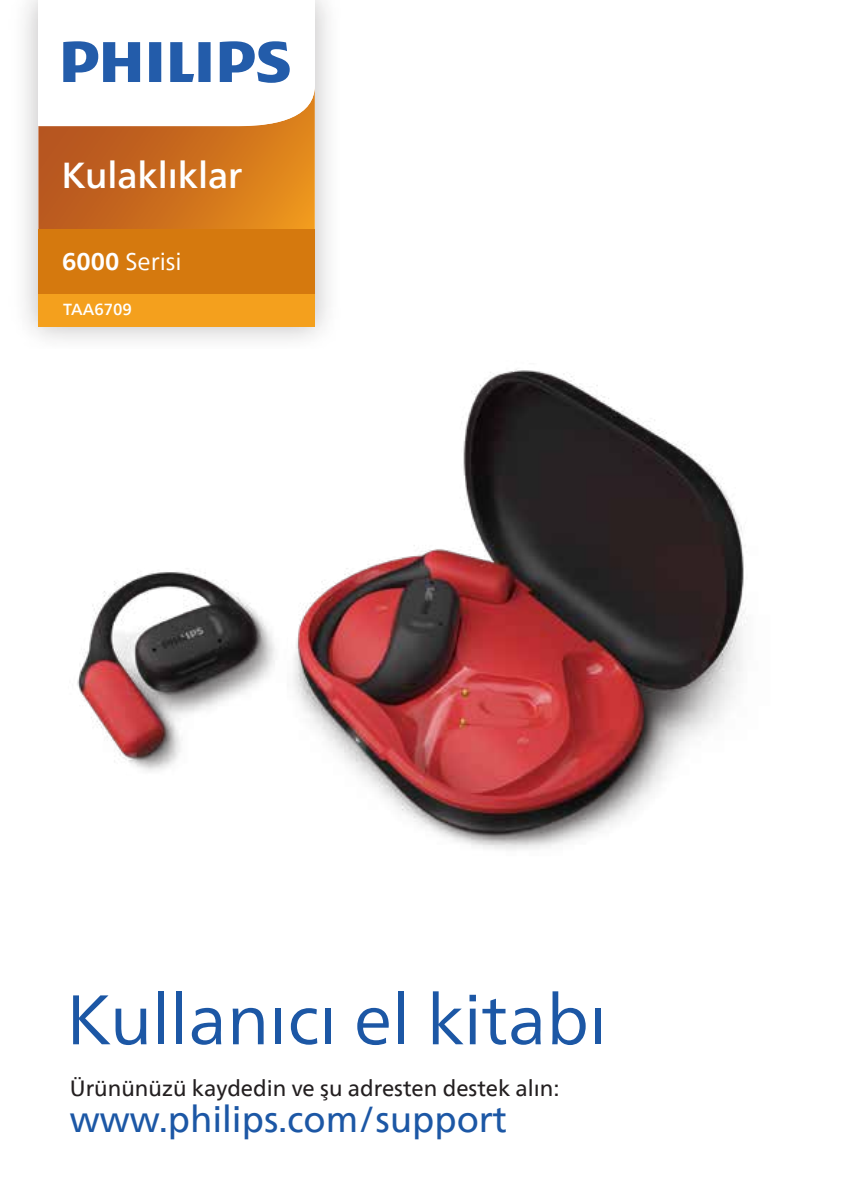
<style>
.page{position:relative;width:842px;height:1191px;background:#fff}
.page>*{position:absolute;margin:0;border:0;box-sizing:border-box;transform-origin:0 0}
.Body_Text__0{font:70px "Neue Frutiger World";color:#1c57a5}
.t_register{font:36px "Neue Frutiger World";color:#1c57a5}
.正文_0{font:500 36px "Neue Frutiger World";color:#fff}
.正文_0-2{font:24px "Neue Frutiger World";color:#fff}
.t_register-2{font:22px "Neue Frutiger World";color:#231f20}
.正文_0-3{font:500 16px "Neue Frutiger World";color:#fff}
.s1{font-weight:700}
</style>
<div class="page">
<img style="left:77px;top:369px;width:669px;height:481px">
<img style="left:25px;top:0;width:303px;height:340px">
<div style="left:38px;top:229px;width:277px;height:65px;background:#d5790e"></div>
<div style="left:38px;top:294px;width:277px;height:32px;background:#f4a01d"></div>
<svg style="left:38px;top:0;width:277px;height:229px"></svg>
<p class="正文_0" style="left:62px;top:146px;width:182px">Kulaklıklar</p>
<p class="正文_0-2" style="left:62px;top:243px;width:121px"><span class="s1">6000</span> Serisi</p>
<p class="正文_0-3" style="left:63px;top:296px;width:70px">TAA6709</p>
<p class="Body_Text__0" style="left:66px;top:965px;width:542px">Kullanıcı el kitabı</p>
<p class="t_register-2" style="left:70px;top:1070px;width:491px">Ürününüzü kaydedin ve şu adresten destek alın:</p>
<p class="t_register" style="left:70px;top:1090px;width:438px">www.philips.com/support</p>
</div>
